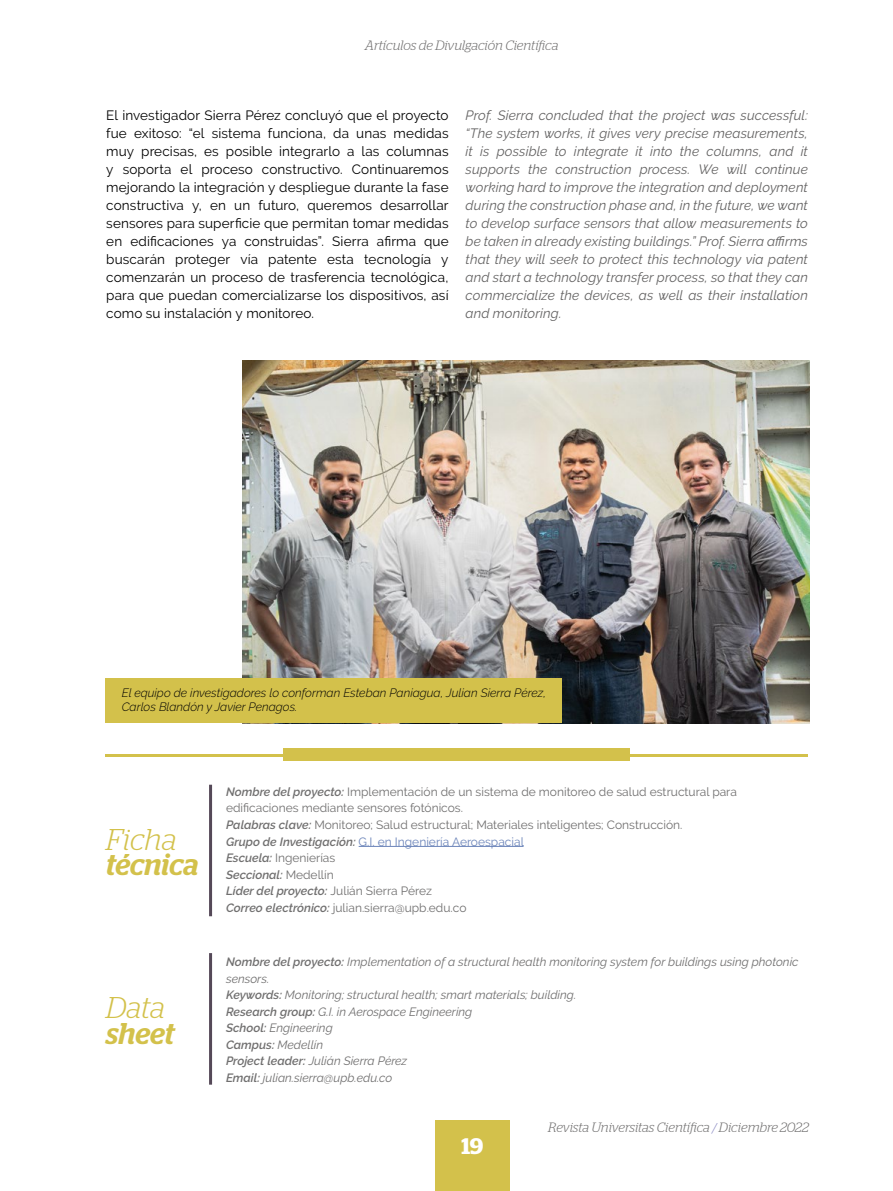
<style>
.page{position:relative;width:893px;height:1191px;background:#fff}
.page>*{position:absolute;margin:0;border:0;box-sizing:border-box;transform-origin:0 0}
.t1{font:italic 500 30px "Stag";color:#d3c14b}
.t2{font:italic 300 30px "Stag";color:#d3c14b}
.t3{font:600 22.5px "Stag";color:#fff}
.t4{font:italic 13.5px/18px "Raleway";letter-spacing:.01em;color:#646363;text-align:justify}
.t5{font:13.5px/18px "Raleway";letter-spacing:.01em;color:#000;text-align:justify}
.t6{font:italic 300 13.5px "Stag";color:#706f6f}
.t7{font:12px/16.5px "Raleway";color:#706f6f}
.t8{font:italic 12px/16.5px "Raleway";color:#706f6f}
.t9{font:italic 300 12px/13.5px "Raleway";color:#000}
.s1{font-weight:600;font-style:italic}
.s2{color:#6b84b9}
.s3{font-weight:600}
.s4{color:#8a8ac3}
</style>
<div class="page">
<div style="left:435px;top:1120px;width:75px;height:71px;background:#d3c14b"></div>
<hr style="left:359px;top:846px;width:165px;height:1px;background:#6b84b9">
<hr style="left:209px;top:784px;width:3px;height:132px;background:#554958">
<hr style="left:209px;top:953px;width:3px;height:131px;background:#554958">
<hr style="left:105px;top:754px;width:703px;height:2px;background:#d3c14b">
<div style="left:283px;top:748px;width:347px;height:13px;background:#d3c14b"></div>
<img style="left:242px;top:360px;width:568px;height:363px">
<div style="left:105px;top:678px;width:456px;height:45px;background:#d3c14b"></div>
<p class="t6" style="left:365px;top:37px;width:195px">Artículos de Divulgación Científica</p>
<p class="t5" style="left:106px;top:106px;width:344px">El investigador Sierra Pérez concluyó que el proyecto fue exitoso: “el sistema funciona, da unas medidas muy precisas, es posible integrarlo a las columnas y soporta el proceso constructivo. Continuaremos mejorando la integración y despliegue durante la fase constructiva y, en un futuro, queremos desarrollar sensores para superficie que permitan tomar medidas en edificaciones ya construidas”. Sierra afirma que buscarán proteger vía patente esta tecnología y comenzarán un proceso de trasferencia tecnológica, para que puedan comercializarse los dispositivos, así como su instalación y monitoreo.</p>
<p class="t4" style="left:466px;top:106px;width:344px">Prof. Sierra concluded that the project was successful: “The system works, it gives very precise measurements, it is possible to integrate it into the columns, and it supports the construction process. We will continue working hard to improve the integration and deployment during the construction phase and, in the future, we want to develop surface sensors that allow measurements to be taken in already existing buildings.” Prof. Sierra affirms that they will seek to protect this technology via patent and start a technology transfer process, so that they can commercialize the devices, as well as their installation and monitoring.</p>
<p class="t9" style="left:122px;top:686px;width:426px">El equipo de investigadores lo conforman Esteban Paniagua, Julian Sierra Pérez,<br>Carlos Blandón y Javier Penagos.</p>
<h1 class="t2" style="left:106px;top:822px;width:72px">Ficha</h1>
<h1 class="t1" style="left:106px;top:847px;width:94px">técnica</h1>
<h1 class="t2" style="left:106px;top:990px;width:60px">Data</h1>
<h1 class="t1" style="left:106px;top:1015px;width:70px">sheet</h1>
<p class="t7" style="left:226px;top:783px;width:512px"><span class="s1">Nombre del proyecto:</span> Implementación de un sistema de monitoreo de salud estructural para edificaciones mediante sensores fotónicos.<br><span class="s1">Palabras clave:</span> Monitoreo; Salud estructural; Materiales inteligentes; Construcción.<br><span class="s1">Grupo de Investigación:</span> <span class="s2">G.I. en Ingeniería Aeroespacial<br></span><span class="s1">Escuela:</span> Ingenierías<br><span class="s1">Seccional:</span> Medellín<br><span class="s1">Líder del proyecto:</span> Julián Sierra Pérez<br><span class="s1">Correo electrónico:</span> julian.sierra@upb.edu.co</p>
<p class="t8" style="left:226px;top:953px;width:574px"><span class="s3">Nombre del proyecto:</span> Implementation of a structural health monitoring system for buildings using photonic sensors.<br><span class="s3">Keywords:</span> Monitoring; structural health; smart materials; building.<br><span class="s3">Research group:</span> G.I. in Aerospace Engineering<br><span class="s3">School:</span> Engineering<br><span class="s3">Campus:</span> Medellín<br><span class="s3">Project leader:</span> Julián Sierra Pérez<br><span class="s3">Email:</span> julian.sierra@upb.edu.co</p>
<h2 class="t3" style="left:461px;top:1132px;width:23px">19</h2>
<p class="t6" style="left:548px;top:1119px;width:262px">Revista Universitas Científica <span class="s4">/</span> Diciembre 2022</p>
</div>
